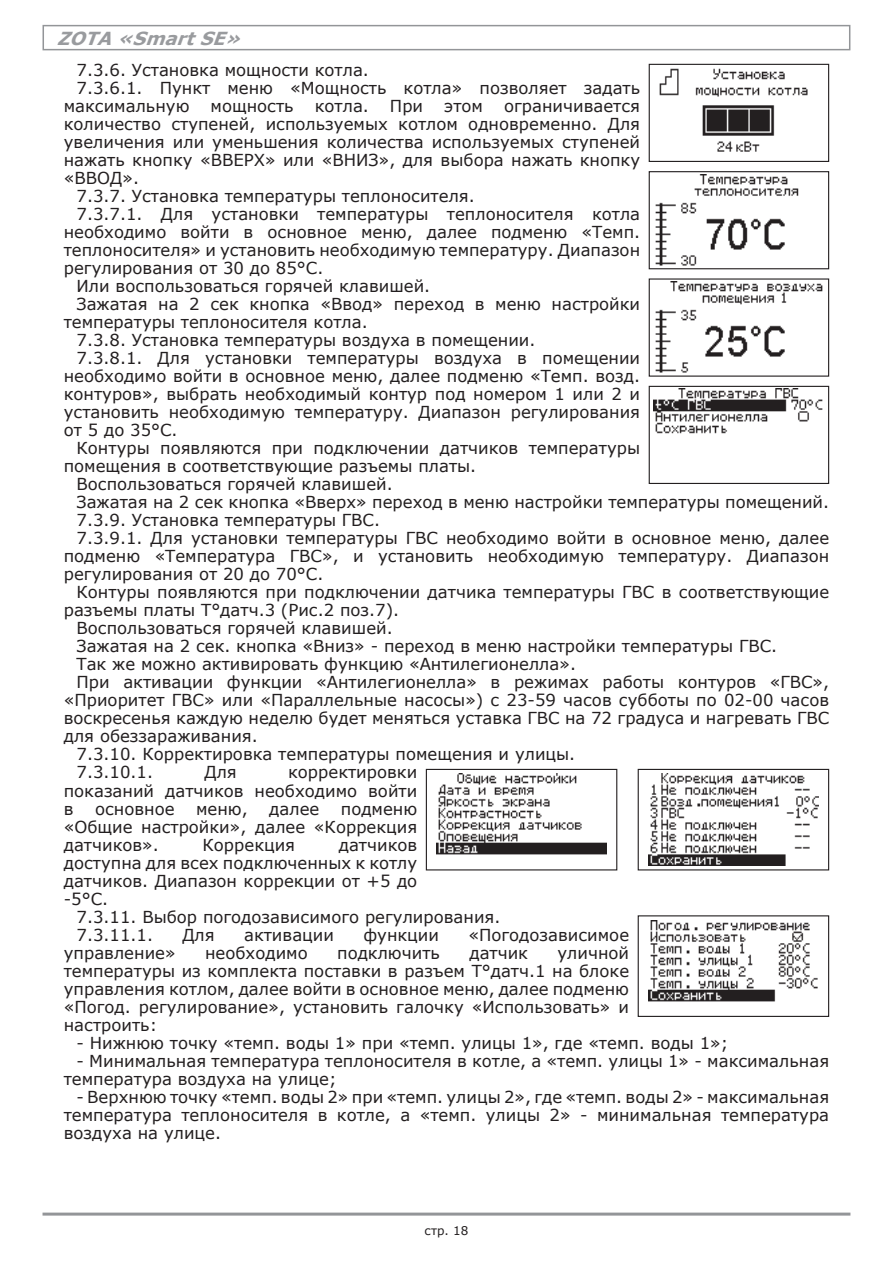
<style>
.page{position:relative;width:893px;height:1263px;background:#fff}
.page>*{position:absolute;margin:0;border:0;box-sizing:border-box;transform-origin:0 0}
.t1{font:italic 700 18px "Verdana";color:#999b9e}
.Verdana{font:16.5px/18px "Verdana";color:#231f20;text-align:justify}
.t2{font:12px "Verdana";color:#231f20}
</style>
<div class="page">
<hr style="left:43px;top:1212px;width:807px;height:3px;background:#939598">
<div style="left:43px;top:25px;width:807px;height:25px;border:2px solid #939598"></div>
<img style="left:659px;top:68px;width:149px;height:84px">
<div style="left:649px;top:64px;width:180px;height:98px;border:1px solid #231f20"></div>
<img style="left:655px;top:174px;width:144px;height:92px">
<div style="left:649px;top:171px;width:180px;height:98px;border:1px solid #231f20"></div>
<img style="left:655px;top:282px;width:168px;height:91px">
<div style="left:649px;top:278px;width:180px;height:99px;border:1px solid #231f20"></div>
<img style="left:654px;top:389px;width:169px;height:45px">
<div style="left:649px;top:386px;width:180px;height:98px;border:1px solid #231f20"></div>
<img style="left:436px;top:774px;width:171px;height:81px">
<div style="left:426px;top:769px;width:191px;height:101px;border:1px solid #231f20"></div>
<img style="left:648px;top:774px;width:170px;height:92px">
<div style="left:638px;top:769px;width:191px;height:101px;border:1px solid #231f20"></div>
<img style="left:648px;top:920px;width:170px;height:82px">
<div style="left:638px;top:915px;width:191px;height:102px;border:1px solid #231f20"></div>
<p class="t1" style="left:57px;top:25px;width:193px">ZOTA«SmartSE»</p>
<p class="Verdana" style="left:77px;top:61px;width:294px">7.3.6. Установка мощности котла.</p>
<p class="Verdana" style="left:64px;top:79px;width:578px;text-indent:13px">7.3.6.1. Пункт меню «Мощность котла» позволяет задать максимальную</p>
<p class="Verdana" style="left:211px;top:97px;width:85px">мощность</p>
<p class="Verdana" style="left:315px;top:97px;width:56px">котла.</p>
<p class="Verdana" style="left:390px;top:97px;width:35px">При</p>
<p class="Verdana" style="left:444px;top:97px;width:40px">этом</p>
<p class="Verdana" style="left:64px;top:97px;width:578px;text-indent:440px">ограничивается количество ступеней, используемых котлом одновременно. Для увеличения или уменьшения количества используемых ступеней нажать кнопку «ВВЕРХ» или «ВНИЗ», для выбора нажать кнопку «ВВОД».</p>
<p class="Verdana" style="left:77px;top:187px;width:400px">7.3.7. Установка температуры теплоносителя.</p>
<p class="Verdana" style="left:64px;top:205px;width:578px;text-indent:13px">7.3.7.1. Для установки температуры теплоносителя котла необходимо войти в основное меню, далее подменю «Темп. теплоносителя» и установить необходимую температуру. Диапазон регулирования от 30 до 85°С.</p>
<p class="Verdana" style="left:77px;top:277px;width:355px">Или воспользоваться горячей клавишей.</p>
<p class="Verdana" style="left:64px;top:295px;width:578px;text-indent:13px">Зажатая на 2 сек кнопка «Ввод» переход в меню настройки температуры теплоносителя котла.</p>
<p class="Verdana" style="left:77px;top:331px;width:460px">7.3.8. Установка температуры воздуха в помещении.</p>
<p class="Verdana" style="left:64px;top:349px;width:578px;text-indent:13px">7.3.8.1. Для установки температуры воздуха в помещении необходимо войти в основное меню, далее подменю «Темп. возд. контуров», выбрать необходимый контур под номером 1 или 2 и установить необходимую температуру. Диапазон регулирования от 5 до 35°С.</p>
<p class="Verdana" style="left:64px;top:439px;width:578px;text-indent:13px">Контуры появляются при подключении датчиков температуры помещения в соответствующие разъемы платы.</p>
<p class="Verdana" style="left:77px;top:475px;width:318px">Воспользоваться горячей клавишей.</p>
<p class="Verdana" style="left:77px;top:493px;width:754px">Зажатая на 2 сек кнопка «Вверх» переход в меню настройки температуры помещений.</p>
<p class="Verdana" style="left:77px;top:511px;width:305px">7.3.9. Установка температуры ГВС.</p>
<p class="Verdana" style="left:64px;top:529px;width:767px;text-indent:13px">7.3.9.1. Для установки температуры ГВС необходимо войти в основное меню, далее подменю «Температура ГВС», и установить необходимую температуру. Диапазон регулирования от 20 до 70°С.</p>
<p class="Verdana" style="left:64px;top:583px;width:767px;text-indent:13px">Контуры появляются при подключении датчика температуры ГВС в соответствующие разъемы платы T°датч.3 (Рис.2 поз.7).</p>
<p class="Verdana" style="left:77px;top:619px;width:318px">Воспользоваться горячей клавишей.</p>
<p class="Verdana" style="left:77px;top:637px;width:702px">Зажатая на 2 сек. кнопка «Вниз» - переход в меню настройки температуры ГВС.</p>
<p class="Verdana" style="left:77px;top:655px;width:501px">Так же можно активировать функцию «Антилегионелла».</p>
<p class="Verdana" style="left:64px;top:673px;width:767px;text-indent:13px">При активации функции «Антилегионелла» в режимах работы контуров «ГВС», «Приоритет ГВС» или «Параллельные насосы») с 23-59 часов субботы по 02-00 часов воскресенья каждую неделю будет меняться уставка ГВС на 72 градуса и нагревать ГВС для обеззараживания.</p>
<p class="Verdana" style="left:77px;top:745px;width:500px">7.3.10. Корректировка температуры помещения и улицы.</p>
<p class="Verdana" style="left:77px;top:763px;width:78px">7.3.10.1.</p>
<p class="Verdana" style="left:204px;top:763px;width:34px">Для</p>
<p class="Verdana" style="left:64px;top:763px;width:355px;text-indent:224px">корректировки показаний датчиков необходимо войти в</p>
<p class="Verdana" style="left:64px;top:799px;width:355px;text-indent:277px">подменю «Общие настройки», далее «Коррекция датчиков».</p>
<p class="Verdana" style="left:95px;top:799px;width:81px">основное</p>
<p class="Verdana" style="left:196px;top:799px;width:53px">меню,</p>
<p class="Verdana" style="left:269px;top:799px;width:52px">далее</p>
<p class="Verdana" style="left:202px;top:835px;width:94px">Коррекция</p>
<p class="Verdana" style="left:64px;top:835px;width:355px;text-indent:275px">датчиков доступна для всех подключенных к котлу датчиков. Диапазон коррекции от +5 до -5°С.</p>
<p class="Verdana" style="left:77px;top:907px;width:425px">7.3.11. Выбор погодозависимого регулирования.</p>
<p class="Verdana" style="left:77px;top:925px;width:78px">7.3.11.1.</p>
<p class="Verdana" style="left:182px;top:925px;width:34px">Для</p>
<p class="Verdana" style="left:244px;top:925px;width:91px">активации</p>
<p class="Verdana" style="left:363px;top:925px;width:77px">функции</p>
<p class="Verdana" style="left:468px;top:925px;width:162px">«Погодозависимое</p>
<p class="Verdana" style="left:64px;top:943px;width:113px">управление»</p>
<p class="Verdana" style="left:205px;top:943px;width:104px">необходимо</p>
<p class="Verdana" style="left:337px;top:943px;width:104px">подключить</p>
<p class="Verdana" style="left:469px;top:943px;width:60px">датчик</p>
<p class="Verdana" style="left:64px;top:943px;width:567px;text-indent:494px">уличной температуры из комплекта поставки в разъем T°датч.1 на блоке управления котлом, далее войти в основное меню, далее подменю «Погод. регулирование», установить галочку «Использовать» и настроить:</p>
<p class="Verdana" style="left:77px;top:1033px;width:653px">- Нижнюю точку «темп. воды 1» при «темп. улицы 1», где «темп. воды 1»;</p>
<p class="Verdana" style="left:64px;top:1051px;width:767px;text-indent:13px">- Минимальная температура теплоносителя в котле, а «темп. улицы 1» - максимальная температура воздуха на улице;</p>
<p class="Verdana" style="left:64px;top:1087px;width:767px;text-indent:13px">- Верхнюю точку «темп. воды 2» при «темп. улицы 2», где «темп. воды 2» - максимальная температура теплоносителя в котле, а «темп. улицы 2» - минимальная температура воздуха на улице.</p>
<p class="t2" style="left:425px;top:1222px;width:45px">стр. 18</p>
</div>
